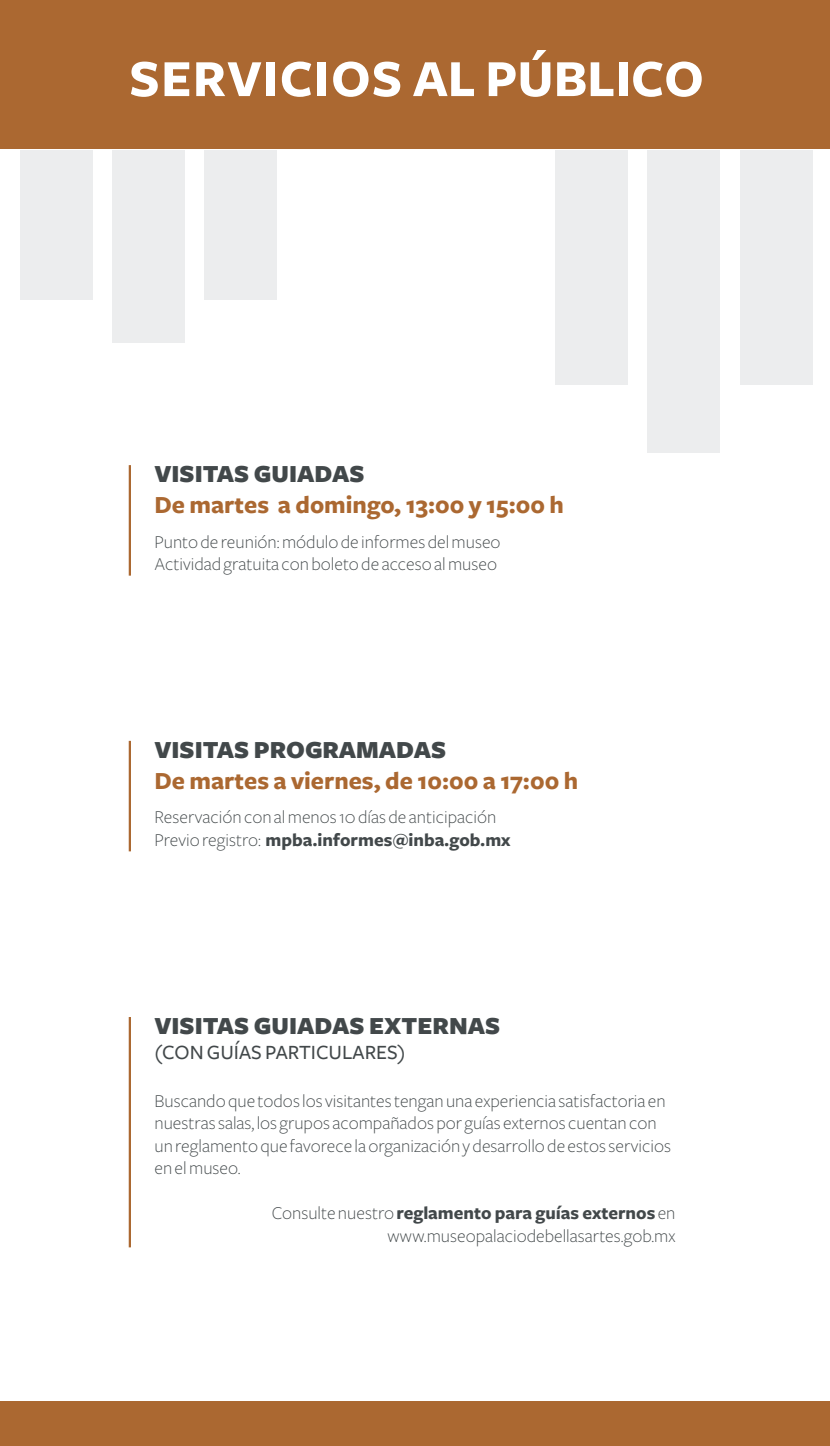
<style>
.page{position:relative;width:830px;height:1446px;background:#fff}
.page>*{position:absolute;margin:0;border:0;box-sizing:border-box;transform-origin:0 0}
.t1{font:700 54px "Freight Sans";letter-spacing:.02em;color:#fff}
.t2{font:700 25.5px "Freight Sans";color:#ab6831}
.t3{font:25.5px "Freight Sans Black SC";color:#42484a}
.t4{font:500 21px "Freight Sans";color:#42484a}
.t5{font:300 18.75px/22.5px "Freight Sans";color:#42484a}
.s1{font-weight:700}
</style>
<div class="page">
<div style="left:739px;top:150px;width:73px;height:235px;background:#e6e7e9"></div>
<div style="left:555px;top:150px;width:72px;height:235px;background:#e6e7e9"></div>
<div style="left:647px;top:150px;width:72px;height:303px;background:#e6e7e9"></div>
<div style="left:204px;top:150px;width:73px;height:149px;background:#e6e7e9"></div>
<div style="left:20px;top:150px;width:72px;height:149px;background:#e6e7e9"></div>
<div style="left:112px;top:150px;width:73px;height:192px;background:#e6e7e9"></div>
<div style="left:0;top:0;width:829px;height:149px;background:#ab6831"></div>
<div style="left:0;top:1401px;width:829px;height:45px;background:#ab6831"></div>
<hr style="left:129px;top:465px;width:2px;height:111px;background:#ab6831">
<hr style="left:129px;top:741px;width:2px;height:110px;background:#ab6831">
<hr style="left:129px;top:1017px;width:2px;height:230px;background:#ab6831">
<h1 class="t1" style="left:129px;top:50px;width:575px">SERVICIOS AL PÚBLICO</h1>
<h2 class="t3" style="left:154px;top:461px;width:211px">VISITAS GUIADAS</h2>
<h2 class="t2" style="left:154px;top:491px;width:411px">De martes a domingo, 13:00 y 15:00 h</h2>
<p class="t5" style="left:154px;top:531px;width:347px">Punto de reunión: módulo de informes del museo<br>Actividad gratuita con boleto de acceso al museo</p>
<h2 class="t3" style="left:154px;top:736px;width:293px">VISITAS PROGRAMADAS</h2>
<h2 class="t2" style="left:154px;top:767px;width:425px">De martes a viernes, de 10:00 a 17:00 h</h2>
<p class="t5" style="left:154px;top:806px;width:357px">Reservación con al menos 10 días de anticipación<br>Previo registro: <span class="s1">mpba.informes@inba.gob.mx</span></p>
<h2 class="t3" style="left:154px;top:1012px;width:347px">VISITAS GUIADAS EXTERNAS</h2>
<p class="t4" style="left:154px;top:1041px;width:252px">(CON GUÍAS PARTICULARES)</p>
<p class="t5" style="left:154px;top:1090px;width:518px">Buscando que todos los visitantes tengan una experiencia satisfactoria en nuestras salas, los grupos acompañados por guías externos cuentan con un reglamento que favorece la organización y desarrollo de estos servicios en el museo.</p>
<p class="t5" style="left:271px;top:1202px;width:405px;text-align:right">Consulte nuestro <span class="s1">reglamento para guías externos</span> en www.museopalaciodebellasartes.gob.mx</p>
</div>
